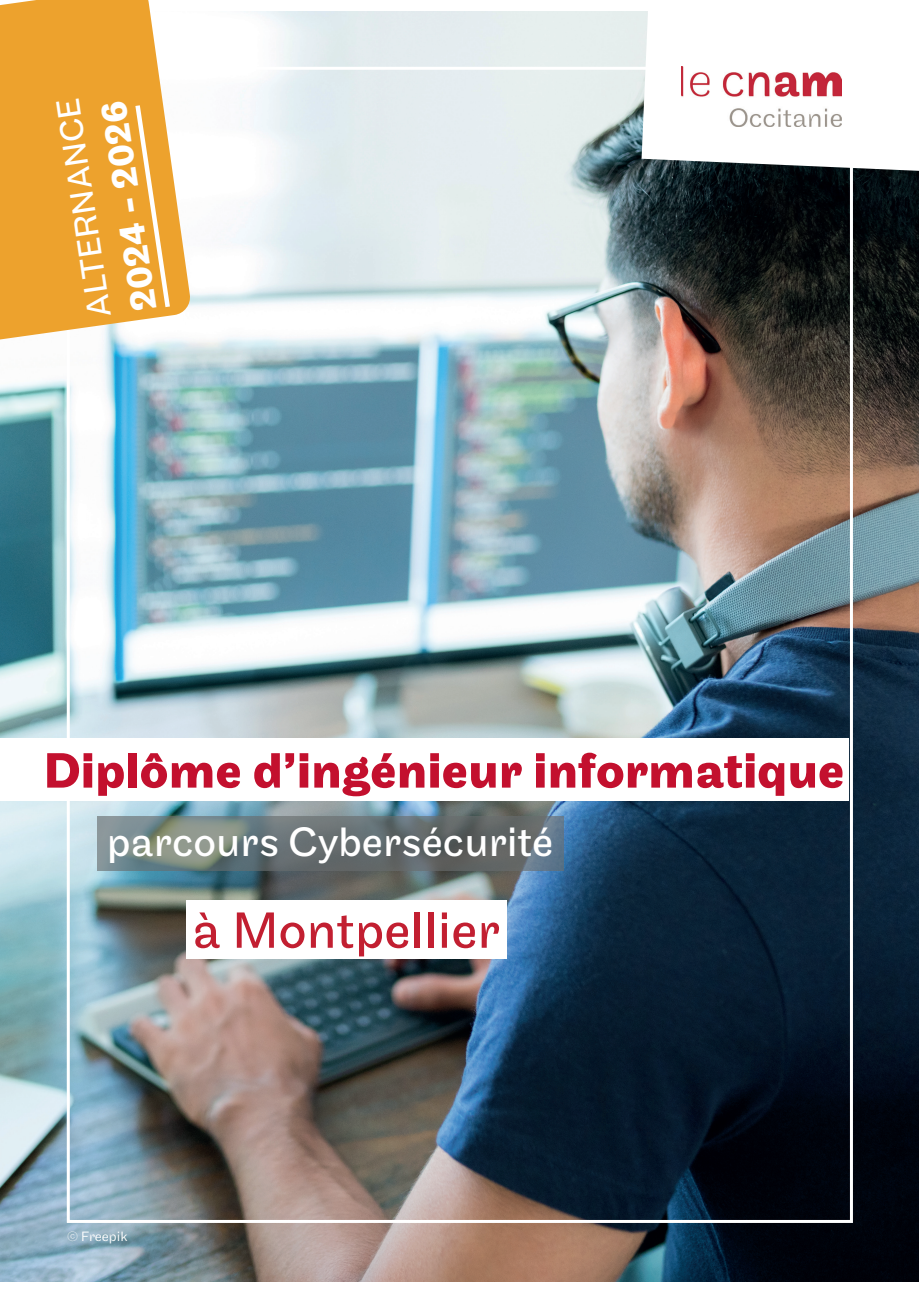
<style>
.page{position:relative;width:919px;height:1289px;background:#fff}
.page>*{position:absolute;margin:0;border:0;box-sizing:border-box;transform-origin:0 0}
.t1{font:52.95px "Maple";color:#c21f31}
.t2{font:700 51.6px "Maple";color:#c3102e}
.t3{font:42.75px "Maple";color:#fff}
.t4{font:700 38.4px "Maple";color:#fff}
.t5{font:34.2px "Maple";color:#fff}
.t6{font:300 14.1px "Maple";color:#fff}
</style>
<div class="page">
<img style="left:0;top:12px;width:918px;height:1269px">
<svg style="left:97px;top:815px;width:466px;height:55px;background:#6b7677"></svg>
<div style="left:186px;top:899px;width:321px;height:59px;background:#fff"></div>
<svg style="left:641px;top:11px;width:277px;height:160px"></svg>
<img style="left:681px;top:66px;width:160px;height:61px">
<div style="left:0;top:738px;width:848px;height:63px;background:#fff"></div>
<svg style="left:0;top:0;width:191px;height:341px;fill:#eda22d"></svg>
<svg style="left:132px;top:100px;width:41px;height:212px;background:#efaf4c"></svg>
<p class="t5" style="left:82px;top:320px;width:223px;rotate:-99deg">ALTERNANCE</p>
<p class="t4" style="left:122px;top:314px;width:213px;rotate:-98deg">2024 - 2026</p>
<p class="t2" style="left:44px;top:741px;width:802px">Diplôme d’ingénieur informatique</p>
<p class="t3" style="left:107px;top:817px;width:448px">parcours Cybersécurité</p>
<p class="t1" style="left:192px;top:900px;width:309px">à Montpellier</p>
<p class="t6" style="left:67px;top:1227px;width:62px">© Freepik</p>
</div>
